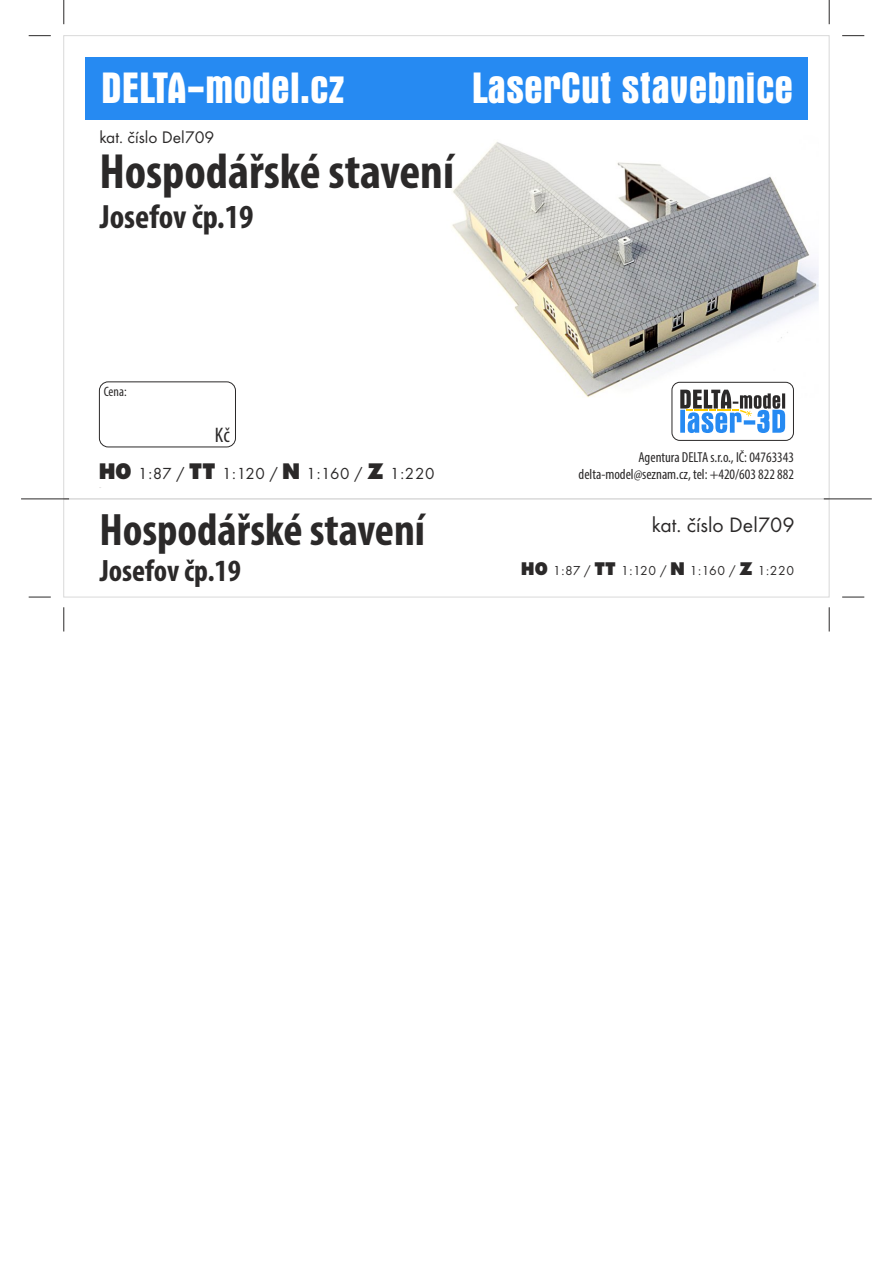
<style>
.page{position:relative;width:893px;height:1263px;background:#fff}
.page>*{position:absolute;margin:0;border:0;box-sizing:border-box;transform-origin:0 0}
.t1{font:700 condensed 49.65px "Myriad Pro";color:#2b2929}
.t2{font:700 condensed 45.6px "Myriad Pro";color:#2b2929}
.t3{font:700 condensed 44.55px "Aurora BT";color:#fff}
.t4{font:700 condensed 33.75px "Myriad Pro";color:#2b2929}
.t5{font:700 condensed 31.05px "Myriad Pro";color:#2b2929}
.t6{font:21.6px "Futura TEE";color:#2b2929}
.t7{font:condensed 21.15px "Myriad Pro";color:#2b2929}
.t8{font:17.4px "Futura TEE";color:#2b2929}
.t9{font:16.65px "Futura TEE";letter-spacing:.045em;color:#2b2929}
.t10{font:condensed 14.55px/17.1px "Myriad Pro";color:#2b2929;text-align:right}
.t11{font:condensed 13.65px "Myriad Pro";color:#2b2929}
.t12{font:13.5px "Futura TEE";letter-spacing:.045em;color:#2b2929}
.s1{font-family:"Futura PEE Extr";font-weight:700;font-size:23.4px}
.s2{font-family:"Futura PEE Extr";font-weight:700;font-size:19.05px}
</style>
<div class="page">
<img style="left:452px;top:142px;width:366px;height:257px">
<div style="left:99px;top:381px;width:137px;height:66px;border:1px solid #2b2929;border-radius:9px"></div>
<div style="left:671px;top:382px;width:123px;height:59px;border:1px solid #2b2929;border-radius:8px"></div>
<svg style="left:680px;top:390px;width:105px;height:43px"></svg>
<div style="left:85px;top:57px;width:723px;height:62px;background:#268af2"></div>
<div style="left:63px;top:498px;width:767px;height:99px;border:1px solid #d9d9d9"></div>
<hr style="left:21px;top:498px;width:48px;height:1px;background:#2b2929">
<hr style="left:824px;top:498px;width:48px;height:1px;background:#2b2929">
<svg style="left:29px;top:35px;width:22px;height:1px"></svg>
<svg style="left:842px;top:35px;width:22px;height:1px"></svg>
<svg style="left:29px;top:597px;width:22px;height:1px"></svg>
<svg style="left:842px;top:597px;width:22px;height:1px"></svg>
<svg style="left:63px;top:0;width:1px;height:24px"></svg>
<svg style="left:63px;top:607px;width:1px;height:24px"></svg>
<svg style="left:829px;top:0;width:1px;height:24px"></svg>
<svg style="left:829px;top:607px;width:1px;height:24px"></svg>
<h3 class="t3" style="left:101px;top:69px;width:245px">DELTA-model.cz</h3>
<h3 class="t3" style="left:472px;top:70px;width:323px">LaserCut stavebnice</h3>
<p class="t8" style="left:99px;top:130px;width:117px">kat. číslo Del709</p>
<h1 class="t1" style="left:99px;top:151px;width:356px">Hospodářské stavení</h1>
<h3 class="t4" style="left:100px;top:203px;width:155px">Josefov čp.19</h3>
<p class="t11" style="left:104px;top:386px;width:24px">Cena:</p>
<h3 class="t7" style="left:215px;top:426px;width:16px">Kč</h3>
<p class="t9" style="left:99px;top:466px;width:337px"><span class="s1">H0</span> 1:87 / <span class="s1">TT</span> 1:120 / <span class="s1">N</span> 1:160 / <span class="s1">Z</span> 1:220</p>
<h2 class="t2" style="left:99px;top:511px;width:327px">Hospodářské stavení</h2>
<h3 class="t5" style="left:100px;top:557px;width:143px">Josefov čp.19</h3>
<p class="t10" style="left:579px;top:450px;width:217px">Agentura DELTA s.r.o., IČ: 04763343 delta-model@seznam.cz, tel: +420/603 822 882</p>
<h3 class="t6" style="left:652px;top:515px;width:144px">kat. číslo Del709</h3>
<p class="t12" style="left:522px;top:565px;width:274px"><span class="s2">H0</span> 1:87 / <span class="s2">TT</span> 1:120 / <span class="s2">N</span> 1:160 / <span class="s2">Z</span> 1:220</p>
</div>
